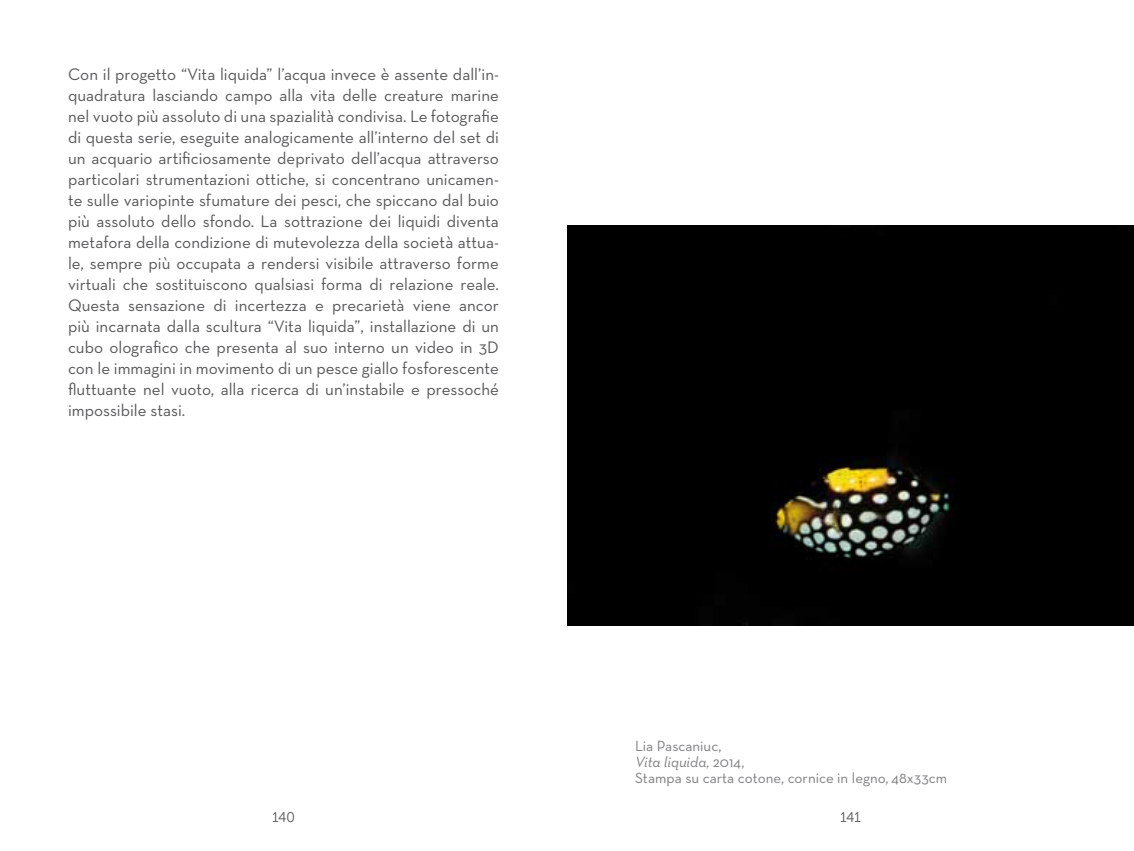
<style>
.page{position:relative;width:1134px;height:851px;background:#fff}
.page>*{position:absolute;margin:0;border:0;box-sizing:border-box;transform-origin:0 0}
.t1{font:17px/21px "Neutra Text";color:#58585a;text-align:justify}
.t2{font:15px/16px "Neutra Text";color:#7e7f81}
.t3{font:14px "Museo 300";letter-spacing:-.01em;color:#58585a}
.s1{font-style:italic}
</style>
<div class="page">
<div style="left:567px;top:225px;width:567px;height:400px;background:#000"></div>
<p class="t1" style="left:68px;top:63px;width:432px">Con il progetto “Vita liquida” l’acqua invece è assente dall’in&shy;quadratura lasciando campo alla vita delle creature marine nel vuoto più assoluto di una spazialità condivisa. Le fotografie di questa serie, eseguite analogicamente all’interno del set di un acquario artificiosamente deprivato dell’acqua attraverso particolari strumentazioni ottiche, si concentrano unicamen&shy;te sulle variopinte sfumature dei pesci, che spiccano dal buio più assoluto dello sfondo. La sottrazione dei liquidi diventa metafora della condizione di mutevolezza della società attua&shy;le, sempre più occupata a rendersi visibile attraverso forme virtuali che sostituiscono qualsiasi forma di relazione reale.<br>Questa sensazione di incertezza e precarietà viene ancor più incarnata dalla scultura “Vita liquida”, installazione di un cubo olografico che presenta al suo interno un video in 3D con le immagini in movimento di un pesce giallo fosforescente fluttuante nel vuoto, alla ricerca di un’instabile e pressoché impossibile stasi.</p>
<p class="t2" style="left:635px;top:737px;width:314px">Lia Pascaniuc,<br><span class="s1">Vita liquida</span>, 2014,<br>Stampa su carta cotone, cornice in legno, 48x33cm</p>
<p class="t3" style="left:272px;top:809px;width:24px">140</p>
<p class="t3" style="left:840px;top:809px;width:22px">141</p>
</div>
